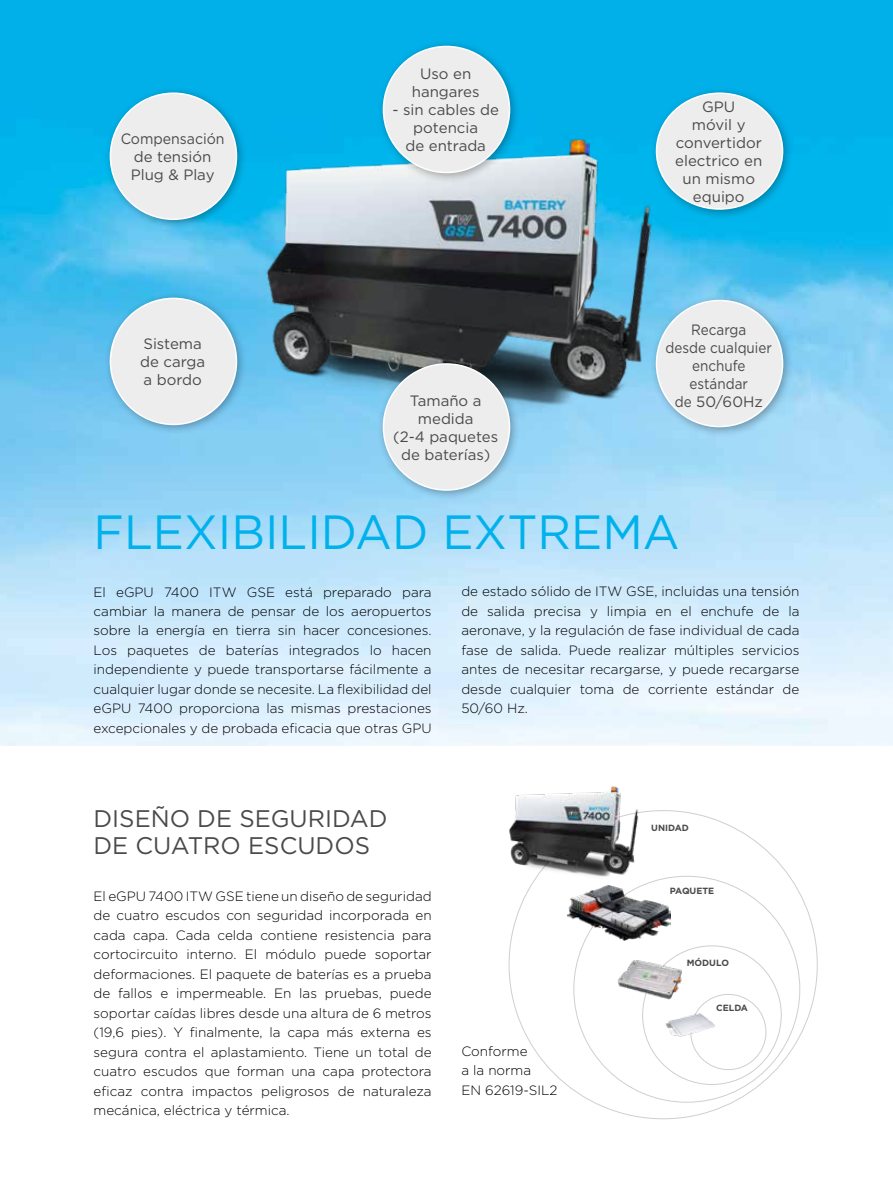
<style>
.page{position:relative;width:893px;height:1188px;background:#fff}
.page>*{position:absolute;margin:0;border:0;box-sizing:border-box;transform-origin:0 0}
.t1{font:48px "Gotham";color:#00b1eb}
.t2{font:24px/27px "Gotham";color:#4a4a49}
.t3{font:15px/18px "Gotham";color:#4a4a49;text-align:center}
.t4{font:15px/18px "Gotham";color:#4a4a49;text-align:center;scale:.9 1}
.t5{font:15px/18px "Gotham";color:#4a4a49;text-align:center;scale:.94 1}
.t6{font:300 13.5px/19.5px "Gotham";color:#000;text-align:justify}
.t7{font:700 9px "Gotham";color:#4a4a49}
</style>
<div class="page">
<img style="left:0;top:0;width:893px;height:746px">
<img style="left:183px;top:70px;width:508px;height:385px">
<img style="left:617px;top:957px;width:65px;height:44px">
<img style="left:665px;top:1006px;width:50px;height:35px">
<div style="left:104px;top:86px;width:143px;height:144px;background:#000;opacity:.3"></div>
<div style="left:110px;top:93px;width:126px;height:126px;background:#ededed;border-radius:50%"></div>
<div style="left:104px;top:292px;width:143px;height:143px;background:#000;opacity:.3"></div>
<div style="left:110px;top:298px;width:126px;height:126px;background:#ededed;border-radius:50%"></div>
<div style="left:377px;top:357px;width:143px;height:144px;background:#000;opacity:.3"></div>
<div style="left:383px;top:364px;width:126px;height:126px;background:#ededed;border-radius:50%"></div>
<div style="left:650px;top:294px;width:144px;height:143px;background:#000;opacity:.3"></div>
<div style="left:656px;top:301px;width:127px;height:126px;background:#ededed;border-radius:50%"></div>
<div style="left:377px;top:40px;width:143px;height:143px;background:#000;opacity:.3"></div>
<div style="left:383px;top:46px;width:126px;height:127px;background:#ededed;border-radius:50%"></div>
<div style="left:650px;top:86px;width:144px;height:134px;background:#000;opacity:.3"></div>
<div style="left:656px;top:93px;width:127px;height:116px;background:#ededed;border-radius:50%"></div>
<div style="left:656px;top:92px;width:127px;height:118px;border:2px solid #fff;border-radius:50%"></div>
<img style="left:509px;top:786px;width:141px;height:104px">
<img style="left:568px;top:885px;width:102px;height:56px">
<p class="t5" style="left:121px;top:130px;width:112px">Compensación de tensión<br>Plug &amp; Play</p>
<p class="t3" style="left:140px;top:335px;width:66px;text-align:left">Sistema de carga a bordo</p>
<p class="t3" style="left:412px;top:65px;width:69px">Uso en hangares</p>
<p class="t3" style="left:392px;top:101px;width:108px">- sin cables de potencia<br>de entrada</p>
<p class="t3" style="left:675px;top:97px;width:88px">GPU<br>móvil y convertidor electrico en un mismo equipo</p>
<p class="t3" style="left:393px;top:391px;width:107px">Tamaño a medida<br>(2-4 paquetes de baterías)</p>
<p class="t4" style="left:666px;top:321px;width:120px">Recarga<br>desde cualquier enchufe estándar<br>de 50/60Hz</p>
<h1 class="t1" style="left:94px;top:501px;width:588px">FLEXIBILIDAD EXTREMA</h1>
<p class="t6" style="left:94px;top:582px;width:340px">El eGPU 7400 ITW GSE está preparado para cambiar la manera de pensar de los aeropuertos sobre la energía en tierra sin hacer concesiones.<br>Los paquetes de baterías integrados lo hacen independiente y puede transportarse fácilmente a cualquier lugar donde se necesite. La flexibilidad del eGPU 7400 proporciona las mismas prestaciones excepcionales y de probada eficacia que otras GPU</p>
<p class="t6" style="left:461px;top:582px;width:340px">de estado sólido de ITW GSE, incluidas una tensión de salida precisa y limpia en el enchufe de la aeronave, y la regulación de fase individual de cada fase de salida. Puede realizar múltiples servicios antes de necesitar recargarse, y puede recargarse desde cualquier toma de corriente estándar de 50/60 Hz.</p>
<h2 class="t2" style="left:94px;top:805px;width:295px">DISEÑO DE SEGURIDAD<br>DE CUATRO ESCUDOS</h2>
<p class="t6" style="left:94px;top:886px;width:340px">El eGPU 7400 ITW GSE tiene un diseño de seguridad de cuatro escudos con seguridad incorporada en cada capa. Cada celda contiene resistencia para cortocircuito interno. El módulo puede soportar deformaciones. El paquete de baterías es a prueba de fallos e impermeable. En las pruebas, puede soportar caídas libres desde una altura de 6 metros (19,6 pies). Y finalmente, la capa más externa es segura contra el aplastamiento. Tiene un total de cuatro escudos que forman una capa protectora eficaz contra impactos peligrosos de naturaleza mecánica, eléctrica y térmica.</p>
<p class="t6" style="left:461px;top:1041px;width:98px;text-align:left">Conforme<br>a la norma<br>EN 62619-SIL2</p>
<p class="t7" style="left:651px;top:822px;width:39px">UNIDAD</p>
<p class="t7" style="left:670px;top:885px;width:46px">PAQUETE</p>
<p class="t7" style="left:687px;top:956px;width:44px">MÓDULO</p>
<p class="t7" style="left:716px;top:1002px;width:33px">CELDA</p>
</div>
